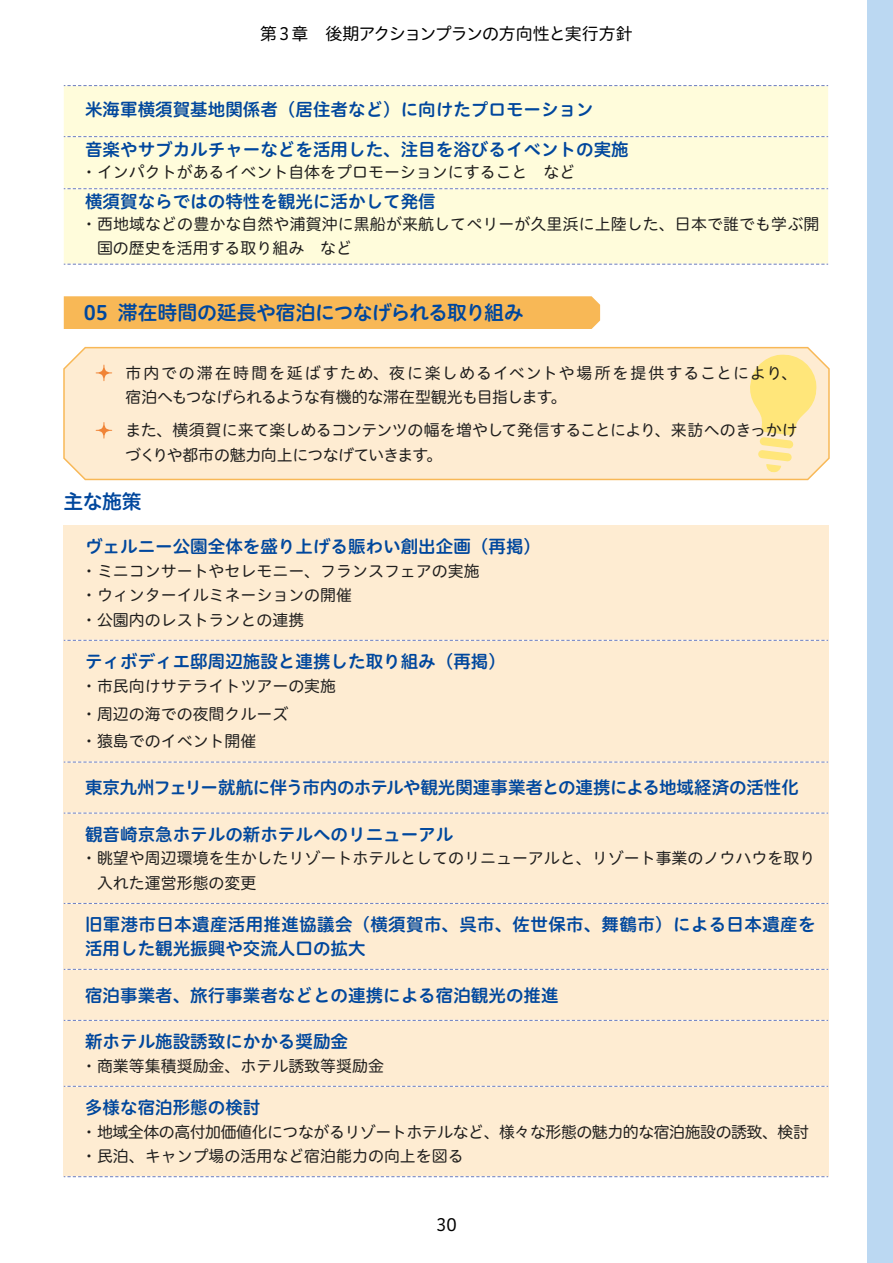
<style>
.page{position:relative;width:893px;height:1263px;background:#fff}
.page>*{position:absolute;margin:0;border:0;box-sizing:border-box;transform-origin:0 0}
.t1{font:19.95px "Hiragino UD Sans R Std W6";letter-spacing:-.025em;color:#00479d}
.t2{font:17.55px "Hiragino UD Sans R Std W6";color:#00479d}
.t3{font:17.55px/24.5px "Hiragino UD Sans R Std W6";letter-spacing:.02em;color:#00479d}
.t4{font:16.95px "Hiragino UD Sans R Std W4";letter-spacing:-.055em;color:#000}
.t5{font:15.9px/24.5px "Hiragino UD Sans R Std W4";color:#1f1e1d}
.t6{font:15.9px/24.5px "Hiragino UD Sans R Std W4";letter-spacing:-.03em;color:#1f1e1d}
.t7{font:15.9px/24.2px "Hiragino UD Sans R Std W4";letter-spacing:.04em;color:#1f1e1d}
.t8{font:15.9px/24.2px "Hiragino UD Sans R Std W4";letter-spacing:-.025em;color:#1f1e1d}
</style>
<div class="page">
<div style="left:867px;top:0;width:26px;height:1263px;background:#bbd8f2"></div>
<div style="left:63px;top:346px;width:767px;height:135px;background:#feecd2"></div>
<div style="left:64px;top:525px;width:764px;height:651px;background:#feecd2"></div>
<svg style="left:64px;top:640px;width:764px;height:1px"></svg>
<svg style="left:64px;top:761px;width:764px;height:2px;background:#d1d0dc"></svg>
<svg style="left:64px;top:812px;width:764px;height:2px;background:#d1d1db"></svg>
<svg style="left:64px;top:903px;width:764px;height:1px"></svg>
<svg style="left:64px;top:969px;width:764px;height:1px"></svg>
<svg style="left:64px;top:1020px;width:764px;height:1px"></svg>
<svg style="left:64px;top:1086px;width:764px;height:1px"></svg>
<svg style="left:64px;top:1176px;width:764px;height:1px"></svg>
<div style="left:64px;top:86px;width:764px;height:178px;background:#fffcdb"></div>
<svg style="left:64px;top:85px;width:764px;height:1px"></svg>
<svg style="left:64px;top:136px;width:764px;height:1px"></svg>
<svg style="left:64px;top:188px;width:764px;height:1px"></svg>
<svg style="left:64px;top:264px;width:764px;height:1px"></svg>
<div style="left:64px;top:296px;width:536px;height:33px;background:#f8b856"></div>
<svg style="left:749px;top:353px;width:69px;height:120px;background:#fee8a1"></svg>
<svg style="left:96px;top:365px;width:16px;height:16px"></svg>
<svg style="left:96px;top:422px;width:16px;height:17px"></svg>
<p class="t4" style="left:260px;top:21px;width:374px">第３章　後期アクションプランの方向性と実行方針</p>
<p class="t2" style="left:85px;top:96px;width:510px">米海軍横須賀基地関係者（居住者など）に向けたプロモーション</p>
<p class="t2" style="left:85px;top:136px;width:545px">音楽やサブカルチャーなどを活用した、注目を浴びるイベントの実施</p>
<p class="t5" style="left:81px;top:159px;width:496px">・インパクトがあるイベント自体をプロモーションにすること　など</p>
<p class="t2" style="left:85px;top:188px;width:352px">横須賀ならではの特性を観光に活かして発信</p>
<p class="t5" style="left:97px;top:212px;width:724px;line-height:23.4px;text-indent:-16px">・西地域などの豊かな自然や浦賀沖に黒船が来航してペリーが久里浜に上陸した、日本で誰でも学ぶ開国の歴史を活用する取り組み　など</p>
<p class="t1" style="left:64px;top:297px;width:461px">　05 滞在時間の延長や宿泊につなげられる取り組み</p>
<p class="t7" style="left:125px;top:360px;width:673px">市内での滞在時間を延ばすため、夜に楽しめるイベントや場所を提供することにより、宿泊へもつなげられるような有機的な滞在型観光も目指します。</p>
<p class="t8" style="left:125px;top:417px;width:674px">また、横須賀に来て楽しめるコンテンツの幅を増やして発信することにより、来訪へのきっかけづくりや都市の魅力向上につなげていきます。</p>
<p class="t1" style="left:64px;top:486px;width:80px">主な施策</p>
<p class="t2" style="left:85px;top:533px;width:458px">ヴェルニー公園全体を盛り上げる賑わい創出企画（再掲）</p>
<p class="t5" style="left:81px;top:558px;width:400px">・ミニコンサートやセレモニー、フランスフェアの実施・ウィンターイルミネーションの開催<br>・公園内のレストランとの連携</p>
<p class="t2" style="left:85px;top:648px;width:422px">ティボディエ邸周辺施設と連携した取り組み（再掲）</p>
<p class="t5" style="left:81px;top:671px;width:257px;line-height:27.9px">・市民向けサテライトツアーの実施・周辺の海での夜間クルーズ<br>・猿島でのイベント開催</p>
<p class="t2" style="left:85px;top:774px;width:715px">東京九州フェリー就航に伴う市内のホテルや観光関連事業者との連携による地域経済の活性化</p>
<p class="t2" style="left:85px;top:820px;width:370px">観音崎京急ホテルの新ホテルへのリニューアル</p>
<p class="t5" style="left:97px;top:845px;width:720px;text-indent:-16px">・眺望や周辺環境を生かしたリゾートホテルとしてのリニューアルと、リゾート事業のノウハウを取り入れた運営形態の変更</p>
<p class="t3" style="left:85px;top:911px;width:732px">旧軍港市日本遺産活用推進協議会（横須賀市、呉市、佐世保市、舞鶴市）による日本遺産を活用した観光振興や交流人口の拡大</p>
<p class="t2" style="left:85px;top:981px;width:475px">宿泊事業者、旅行事業者などとの連携による宿泊観光の推進</p>
<p class="t2" style="left:85px;top:1028px;width:265px">新ホテル施設誘致にかかる奨励金</p>
<p class="t5" style="left:81px;top:1052px;width:304px">・商業等集積奨励金、ホテル誘致等奨励金</p>
<p class="t2" style="left:85px;top:1094px;width:177px">多様な宿泊形態の検討</p>
<p class="t6" style="left:81px;top:1118px;width:729px">・地域全体の高付加価値化につながるリゾートホテルなど、様々な形態の魅力的な宿泊施設の誘致、検討・民泊、キャンプ場の活用など宿泊能力の向上を図る</p>
<p class="t4" style="left:436px;top:1212px;width:22px">30</p>
</div>
